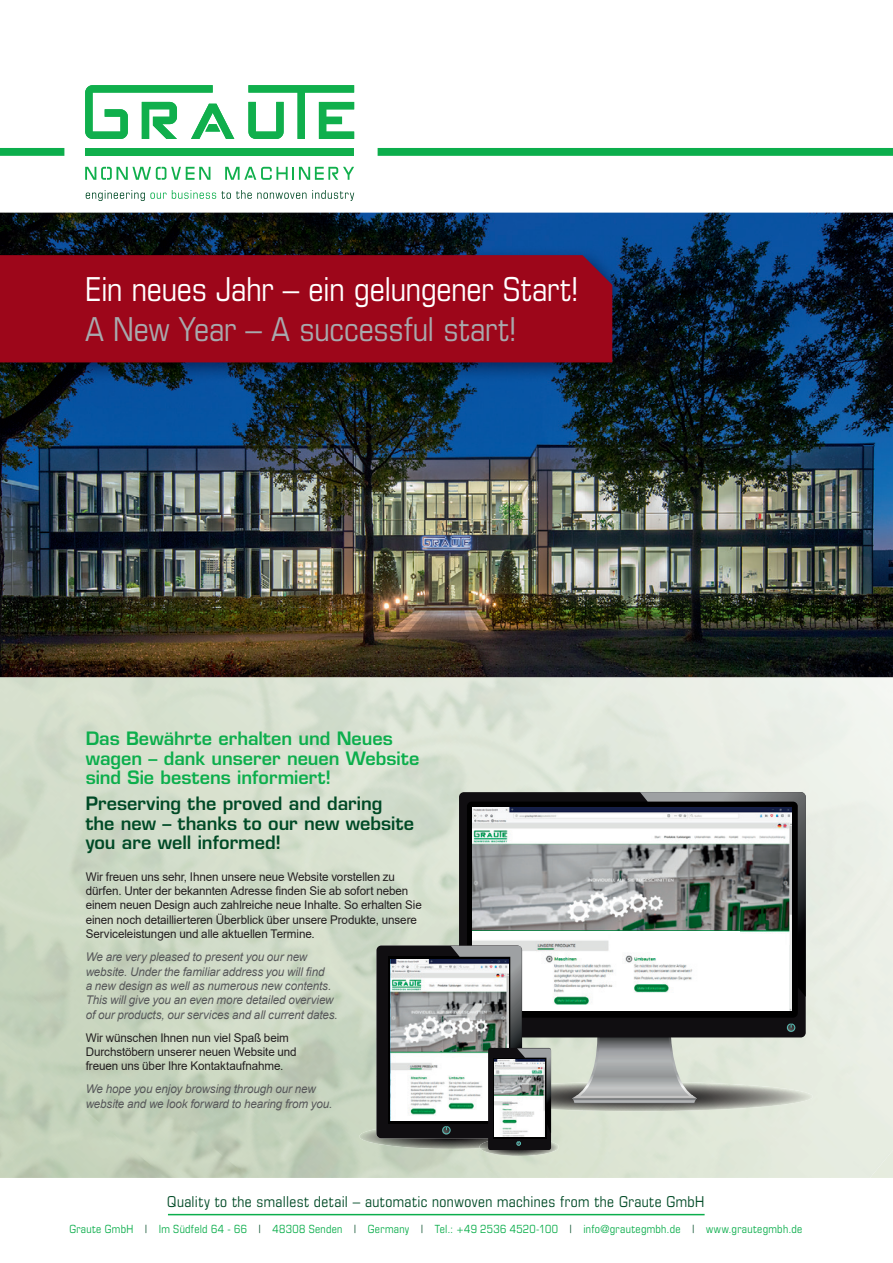
<style>
.page{position:relative;width:893px;height:1263px;background:#fff}
.page>*{position:absolute;margin:0;border:0;box-sizing:border-box;transform-origin:0 0}
.t1{font:condensed 33px "Eurostile LT Std";letter-spacing:-.005em;color:#fff}
.t2{font:condensed 33px "Eurostile LT Std";letter-spacing:-.005em;color:#a8a9ad}
.t3{font:600 18px/19.5px "Eurostile LT Std";color:#0cae4c}
.t4{font:600 18px/19.5px "Eurostile LT Std";color:#004a26}
.t5{font:condensed 15px "Eurostile LT Std";letter-spacing:.03em;color:#004a26}
.t6{font:12px/14.4px "Arial";letter-spacing:-.01em;color:#231f20}
.t7{font:italic 12px/14.4px "Arial";letter-spacing:-.01em;color:#57585a}
.t8{font:condensed 11.25px "Eurostile LT Std";letter-spacing:.03em;color:#0cae4c}
.s1{color:#004a26}
</style>
<div class="page">
<div style="left:0;top:763px;width:145px;height:29px;background:#d2ddcb"></div>
<div style="left:145px;top:677px;width:83px;height:115px;background:#d9e1cf"></div>
<div style="left:727px;top:677px;width:166px;height:115px;background:#ecf0e9"></div>
<div style="left:810px;top:677px;width:83px;height:69px;background:#f1f5ef"></div>
<hr style="left:168px;top:1214px;width:537px;height:1px;background:#0cae4c">
<div style="left:85px;top:148px;width:269px;height:8px;background:#10af4c"></div>
<svg style="left:85px;top:85px;width:149px;height:54px"></svg>
<svg style="left:248px;top:85px;width:106px;height:54px"></svg>
<svg style="left:85px;top:167px;width:125px;height:13px"></svg>
<svg style="left:225px;top:167px;width:129px;height:13px"></svg>
<div style="left:378px;top:148px;width:515px;height:8px;background:#0cae4c"></div>
<div style="left:0;top:148px;width:64px;height:8px;background:#0cae4c"></div>
<svg style="left:86px;top:190px;width:268px;height:11px"></svg>
<img style="left:0;top:213px;width:893px;height:464px">
<img style="left:0;top:247px;width:632px;height:136px">
<div style="left:0;top:255px;width:612px;height:107px;background:#9d061a"></div>
<svg style="left:0;top:792px;width:893px;height:386px;background:#bcc4b8"></svg>
<img style="left:494px;top:1060px;width:51px;height:76px">
<h1 class="t1" style="left:85px;top:269px;width:495px">Ein neues Jahr – ein gelungener Start!</h1>
<h1 class="t2" style="left:85px;top:310px;width:433px">A New Year – A successful start!</h1>
<h2 class="t3" style="left:86px;top:729px;width:335px">Das Bewährte erhalten und Neues wagen – dank unserer neuen Website sind Sie bestens informiert!</h2>
<h2 class="t4" style="left:86px;top:794px;width:330px">Preserving the proved and daring the new – thanks to our new website you are well informed!</h2>
<p class="t6" style="left:86px;top:869px;width:338px">Wir freuen uns sehr, Ihnen unsere neue Website vorstellen zu dürfen. Unter der bekannten Adresse finden Sie ab sofort neben einem neuen Design auch zahlreiche neue Inhalte. So erhalten Sie einen noch detaillierteren Überblick über unsere Produkte, unsere Serviceleistungen und alle aktuellen Termine.</p>
<p class="t7" style="left:86px;top:950px;width:254px">We are very pleased to present you our new website. Under the familiar address you will find<br>a new design as well as numerous new contents.<br>This will give you an even more detailed overview of our products, our services and all current dates.</p>
<p class="t6" style="left:86px;top:1030px;width:213px">Wir wünschen Ihnen nun viel Spaß beim<br>Durchstöbern unserer neuen Website und freuen uns über Ihre Kontaktaufnahme.</p>
<p class="t7" style="left:86px;top:1082px;width:248px">We hope you enjoy browsing through our new website and we look forward to hearing from you.</p>
<p class="t5" style="left:167px;top:1192px;width:539px">Quality to the smallest detail – automatic nonwoven machines from the Graute GmbH</p>
<p class="t8" style="left:69px;top:1222px;width:734px">Graute GmbH <span class="s1">|</span> Im Südfeld 64 - 66 <span class="s1">|</span> 48308 Senden <span class="s1">|</span> Germany <span class="s1">|</span> Tel.: +49 2536 4520-100 <span class="s1">|</span> info@grautegmbh.de <span class="s1">|</span> www.grautegmbh.de</p>
</div>
